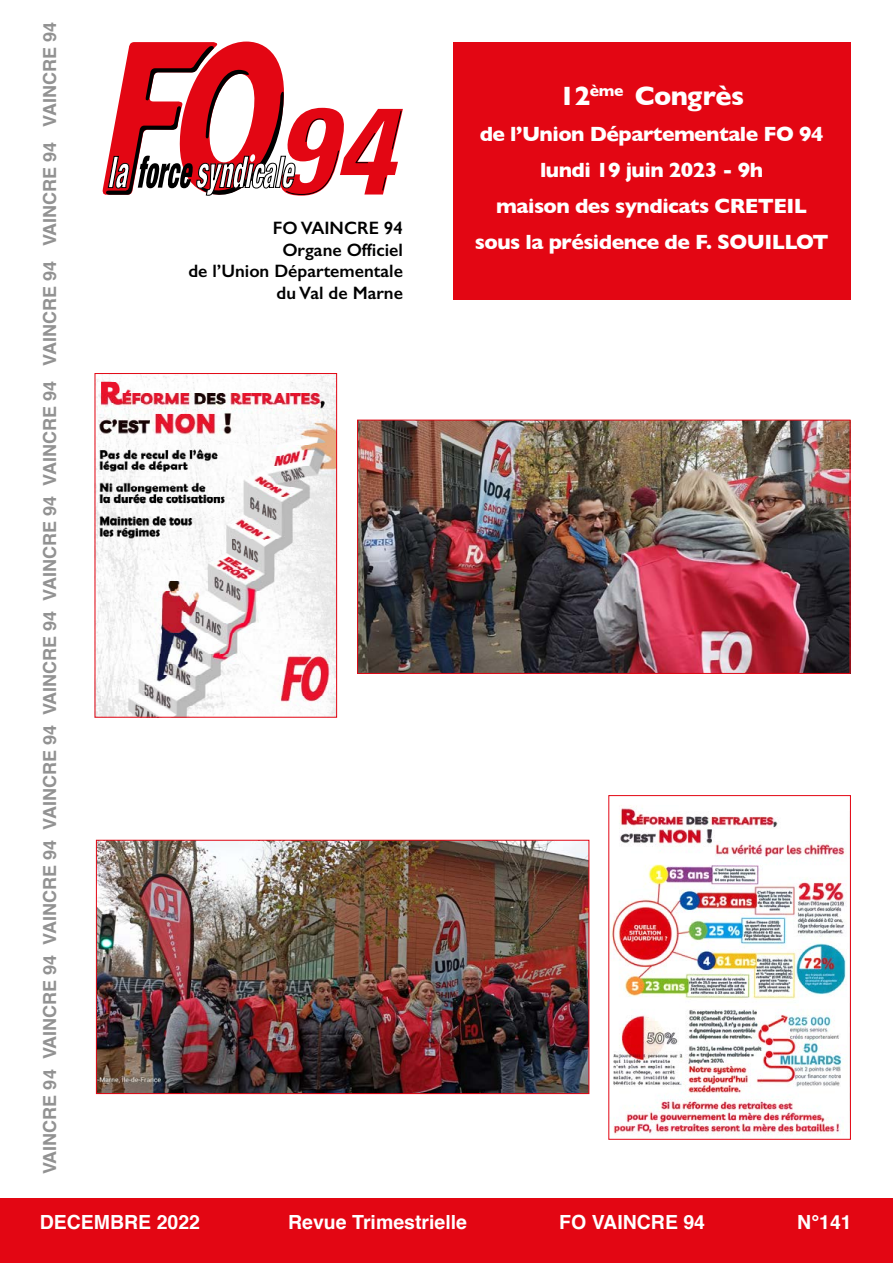
<style>
.page{position:relative;width:893px;height:1263px;background:#fff}
.page>*{position:absolute;margin:0;border:0;box-sizing:border-box;transform-origin:0 0}
.t1{font:700 27px "Gill Sans";letter-spacing:-.025em;color:#fff}
.t2{font:700 21px/36px "Gill Sans";letter-spacing:-.025em;color:#fff;text-align:center}
.t3{font:700 19.5px "Helvetica";color:#fff}
.t4{font:700 18px "Helvetica";color:#929292}
.t5{font:600 18px/21.6px "Gill Sans";color:#000;text-align:right}
</style>
<div class="page">
<div style="left:453px;top:43px;width:397px;height:257px;background:#e30613"></div>
<div style="left:0;top:1198px;width:893px;height:65px;background:#e30613"></div>
<svg style="left:102px;top:41px;width:301px;height:155px"></svg>
<img style="left:611px;top:805px;width:236px;height:333px">
<div style="left:608px;top:795px;width:243px;height:345px;border:1px solid #e30613"></div>
<img style="left:97px;top:375px;width:238px;height:341px">
<div style="left:95px;top:373px;width:242px;height:345px;border:1px solid #e30613"></div>
<img style="left:98px;top:842px;width:489px;height:250px">
<div style="left:96px;top:840px;width:493px;height:254px;border:1px solid #e30613"></div>
<img style="left:359px;top:422px;width:489px;height:250px">
<div style="left:357px;top:420px;width:493px;height:254px;border:1px solid #e30613"></div>
<p class="t4" style="left:35px;top:1174px;width:1154px;rotate:-90deg">VAINCRE 94 VAINCRE 94 VAINCRE 94 VAINCRE 94 VAINCRE 94 VAINCRE 94 VAINCRE 94 VAINCRE 94 VAINCRE 94 VAINCRE 94</p>
<p class="t5" style="left:188px;top:217px;width:216px">FO VAINCRE 94<br>Organe Officiel<br>de l’Union Départementale du Val de Marne</p>
<p class="t1" style="left:559px;top:74px;width:186px">12<sup>ème</sup> Congrès</p>
<p class="t2" style="left:475px;top:115px;width:355px">de l’Union Départementale FO 94 lundi 19 juin 2023 - 9h<br>maison des syndicats CRETEIL sous la présidence de F. SOUILLOT</p>
<p class="t3" style="left:40px;top:1207px;width:162px">DECEMBRE 2022</p>
<p class="t3" style="left:288px;top:1207px;width:180px">Revue Trimestrielle</p>
<p class="t3" style="left:559px;top:1207px;width:147px">FO VAINCRE 94</p>
<p class="t3" style="left:797px;top:1207px;width:56px">N°141</p>
</div>
